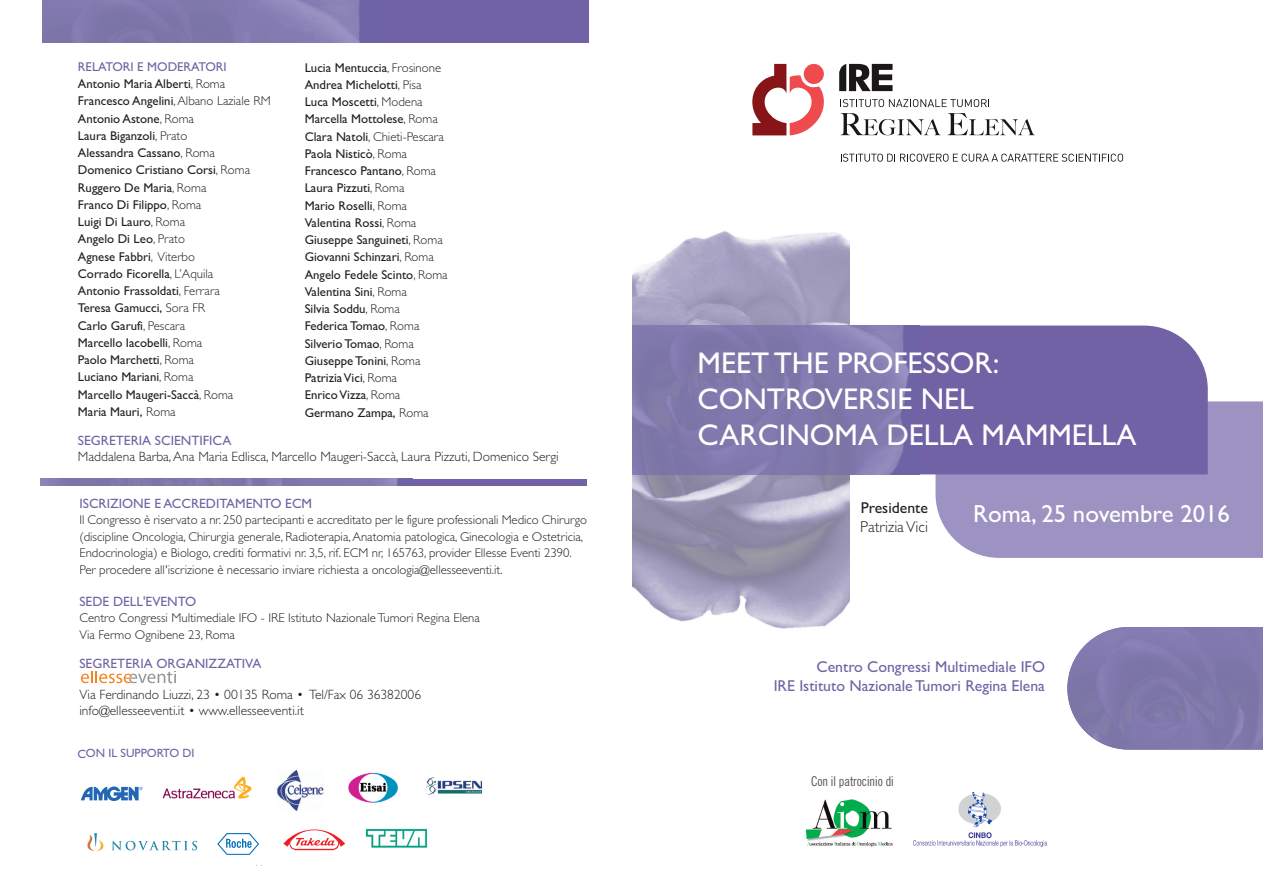
<style>
.page{position:relative;width:1263px;height:893px;background:#fff}
.page>*{position:absolute;margin:0;border:0;box-sizing:border-box;transform-origin:0 0}
.t1{font:30px/36px "Gill Sans";color:#fff}
.t2{font:24.75px "Gill Sans";color:#fff}
.t3{font:15.75px/18.9px "Gill Sans";color:#7062a4;text-align:right}
.t4{font:300 15.75px "Gill Sans";color:#231f20}
.t5{font:15.75px "Gill Sans";color:#231f20}
.t6{font:300 13.5px/15.8px "Gill Sans";color:#231f20}
.t7{font:13.5px "Gill Sans";color:#7062a4}
.t8{font:condensed 13.5px "News Gothic BT";color:#57585a}
.t9{font:12.75px/17.2px "Gill Sans";color:#231f20}
.t10{font:300 12.75px/16.5px "Gill Sans";color:#231f20}
.t11{font:12px "Gill Sans";color:#7062a4}
.s1{color:#7062a4}
.s2{font-weight:300}
</style>
<div class="page">
<img style="left:633px;top:231px;width:217px;height:398px">
<div style="left:935px;top:401px;width:328px;height:157px;background:#9d93c2"></div>
<div style="left:1129px;top:627px;width:134px;height:123px;background:#8079ac"></div>
<img style="left:1067px;top:627px;width:62px;height:123px">
<svg style="left:841px;top:154px;width:282px;height:8px"></svg>
<svg style="left:752px;top:64px;width:72px;height:71px"></svg>
<div style="left:804px;top:64px;width:20px;height:20px;background:#ef4a4e;border-radius:50%"></div>
<svg style="left:839px;top:64px;width:53px;height:27px"></svg>
<svg style="left:840px;top:113px;width:101px;height:22px"></svg>
<svg style="left:947px;top:113px;width:88px;height:22px"></svg>
<svg style="left:840px;top:99px;width:149px;height:8px"></svg>
<div style="left:919px;top:326px;width:289px;height:148px;background:#7062a4"></div>
<img style="left:633px;top:326px;width:286px;height:148px">
<div style="left:43px;top:0;width:546px;height:43px;background:#7062a4"></div>
<img style="left:43px;top:0;width:318px;height:43px">
<div style="left:41px;top:479px;width:546px;height:6px;background:#7062a4"></div>
<img style="left:41px;top:479px;width:357px;height:6px">
<svg style="left:81px;top:671px;width:95px;height:12px"></svg>
<img style="left:162px;top:776px;width:90px;height:23px">
<svg style="left:87px;top:833px;width:110px;height:18px"></svg>
<svg style="left:217px;top:833px;width:42px;height:22px"></svg>
<svg style="left:283px;top:829px;width:62px;height:21px"></svg>
<img style="left:426px;top:777px;width:55px;height:17px">
<img style="left:277px;top:771px;width:47px;height:40px">
<img style="left:349px;top:772px;width:49px;height:31px">
<img style="left:366px;top:828px;width:62px;height:20px">
<img style="left:805px;top:799px;width:88px;height:48px">
<img style="left:913px;top:793px;width:134px;height:53px">
<svg style="left:81px;top:786px;width:62px;height:15px"></svg>
<p class="t9" style="left:78px;top:58px;width:194px"><span class="s1">RELATORI E MODERATORI<br></span>Antonio Maria Alberti<span class="s2">, Roma<br></span>Francesco Angelini<span class="s2">,Albano Laziale RM<br></span>Antonio Astone<span class="s2">, Roma<br></span>Laura Biganzoli<span class="s2">, Prato<br></span>Alessandra Cassano<span class="s2">, Roma<br></span>Domenico Cristiano Corsi<span class="s2">, Roma<br></span>Ruggero De Maria<span class="s2">, Roma<br></span>Franco Di Filippo<span class="s2">, Roma<br></span>Luigi Di Lauro<span class="s2">, Roma<br></span>Angelo Di Leo<span class="s2">, Prato<br></span>Agnese Fabbri<span class="s2">, Viterbo<br></span>Corrado Ficorella<span class="s2">, L’Aquila<br></span>Antonio Frassoldati<span class="s2">, Ferrara<br></span>Teresa Gamucci, <span class="s2">Sora FR<br></span>Carlo Garufi<span class="s2">, Pescara<br></span>Marcello Iacobelli<span class="s2">, Roma<br></span>Paolo Marchetti<span class="s2">, Roma<br></span>Luciano Mariani<span class="s2">, Roma<br></span>Marcello Maugeri-Saccà<span class="s2">, Roma<br></span>Maria Mauri, <span class="s2">Roma</span></p>
<p class="t9" style="left:305px;top:59px;width:144px">Lucia Mentuccia<span class="s2">, Frosinone<br></span>Andrea Michelotti<span class="s2">, Pisa<br></span>Luca Moscetti<span class="s2">, Modena<br></span>Marcella Mottolese<span class="s2">, Roma<br></span>Clara Natoli<span class="s2">, Chieti-Pescara<br></span>Paola Nisticò<span class="s2">, Roma<br></span>Francesco Pantano<span class="s2">, Roma<br></span>Laura Pizzuti<span class="s2">, Roma<br></span>Mario Roselli<span class="s2">, Roma<br></span>Valentina Rossi<span class="s2">, Roma<br></span>Giuseppe Sanguineti<span class="s2">, Roma<br></span>Giovanni Schinzari<span class="s2">, Roma<br></span>Angelo Fedele Scinto<span class="s2">, Roma<br></span>Valentina Sini<span class="s2">, Roma<br></span>Silvia Soddu<span class="s2">, Roma<br></span>Federica Tomao<span class="s2">, Roma<br></span>Silverio Tomao<span class="s2">, Roma<br></span>Giuseppe Tonini<span class="s2">, Roma<br></span>PatriziaVici<span class="s2">, Roma<br></span>EnricoVizza<span class="s2">, Roma<br></span>Germano Zampa, <span class="s2">Roma</span></p>
<p class="t7" style="left:78px;top:432px;width:155px">SEGRETERIA SCIENTIFICA</p>
<p class="t6" style="left:78px;top:448px;width:482px">Maddalena Barba,Ana Maria Edlisca, Marcello Maugeri-Saccà, Laura Pizzuti, Domenico Sergi</p>
<p class="t7" style="left:79px;top:495px;width:234px">ISCRIZIONE E ACCREDITAMENTO ECM</p>
<p class="t10" style="left:79px;top:512px;width:509px">Il Congresso è riservato a nr. 250 partecipanti e accreditato per le figure professionali Medico Chirurgo (discipline Oncologia, Chirurgia generale, Radioterapia,Anatomia patologica, Ginecologia e Ostetricia, Endocrinologia) e Biologo, crediti formativi nr. 3,5, rif. ECM nr, 165763, provider Ellesse Eventi 2390.<br>Per procedere all'iscrizione è necessario inviare richiesta a oncologia@ellesseeventi.it.</p>
<p class="t7" style="left:79px;top:593px;width:118px">SEDE DELL'EVENTO</p>
<p class="t10" style="left:79px;top:610px;width:402px">Centro Congressi Multimediale IFO - IRE Istituto NazionaleTumori Regina Elena<br>Via Fermo Ognibene 23, Roma</p>
<p class="t7" style="left:79px;top:655px;width:183px">SEGRETERIA ORGANIZZATIVA</p>
<p class="t6" style="left:79px;top:686px;width:343px">Via Ferdinando Liuzzi, 23 • 00135 Roma • Tel/Fax 06 36382006 info@ellesseeventi.it • www.ellesseeventi.it</p>
<p class="t11" style="left:77px;top:746px;width:119px">CON IL SUPPORTO DI</p>
<h1 class="t1" style="left:698px;top:344px;width:440px">MEET THE PROFESSOR:<br>CONTROVERSIE NEL<br>CARCINOMA DELLA MAMMELLA</h1>
<p class="t5" style="left:861px;top:499px;width:69px">Presidente</p>
<p class="t4" style="left:860px;top:517px;width:69px">PatriziaVici</p>
<h2 class="t2" style="left:973px;top:499px;width:258px">Roma, 25 novembre 2016</h2>
<p class="t3" style="left:774px;top:657px;width:273px">Centro Congressi Multimediale IFO<br>IRE Istituto Nazionale Tumori Regina Elena</p>
<p class="t8" style="left:811px;top:776px;width:84px">Con il patrocinio di</p>
</div>
